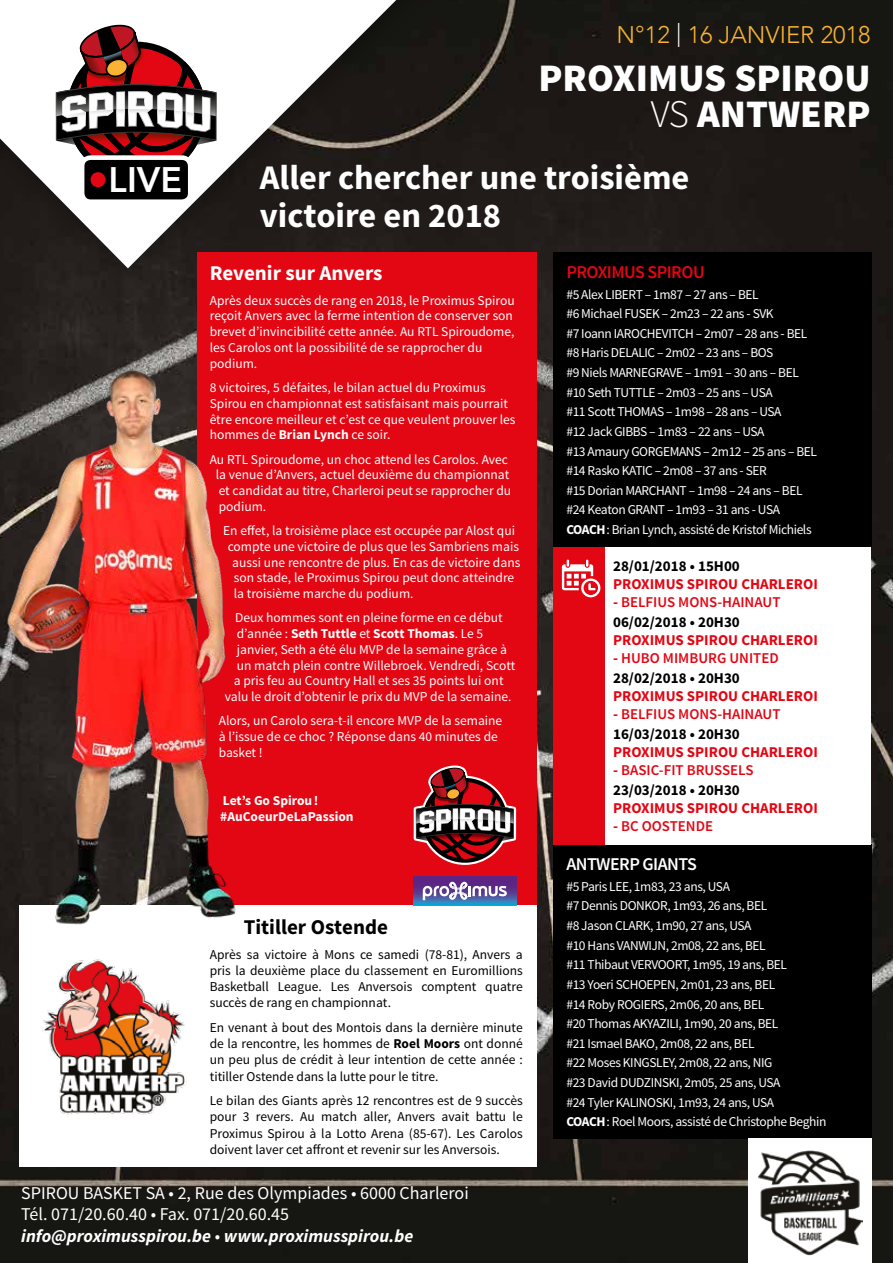
<style>
.page{position:relative;width:893px;height:1263px;background:#fff}
.page>*{position:absolute;margin:0;border:0;box-sizing:border-box;transform-origin:0 0}
.t1{font:900 39px/36px "Source Sans Pro";color:#fff;text-align:right}
.t2{font:800 35.4px "Avenir";color:#fff}
.t3{font:700 34.5px/37.5px "Source Sans Pro";color:#fff}
.t4{font:300 24px "Avenir";color:#f9b234}
.t5{font:700 21px "Source Sans Pro";color:#fff}
.t6{font:700 21px "Source Sans Pro";color:#000}
.t7{font:18px/21.6px "Source Sans Pro";color:#fff}
.t8{font:600 18px "Source Sans Pro";letter-spacing:-.03em;color:#e30613}
.t9{font:600 18px "Source Sans Pro";letter-spacing:-.03em;color:#fff}
.t10{font:600 15px/20.1px "Source Sans Pro";color:#e30613}
.t11{font:700 15px "Source Sans Pro";color:#e30613}
.t12{font:700 15px "Source Sans Pro";color:#000}
.t13{font:13.5px/15.8px "Source Sans Pro";letter-spacing:-.005em;color:#fff}
.t14{font:13.5px/19.6px "Source Sans Pro";letter-spacing:-.03em;color:#fff}
.t15{font:13.5px/16.2px "Source Sans Pro";color:#000;text-align:justify}
.t16{font:700 13.5px/15.8px "Source Sans Pro";color:#fff}
.s1{color:#fff}
.s2{font-weight:300}
.s3{font-weight:700}
.s4{font-weight:400}
.s5{font-weight:700;color:#000}
.s6{font-weight:700;font-style:italic}
</style>
<div class="page">
<img style="left:0;top:0;width:893px;height:1263px">
<div style="left:197px;top:252px;width:340px;height:653px;background:#e30613"></div>
<div style="left:19px;top:905px;width:518px;height:261px;background:#fff"></div>
<div style="left:554px;top:252px;width:318px;height:295px;background:#000"></div>
<div style="left:554px;top:844px;width:318px;height:295px;background:#000"></div>
<div style="left:554px;top:547px;width:317px;height:297px;background:#fff"></div>
<div style="left:554px;top:547px;width:51px;height:297px;background:#e30613"></div>
<svg style="left:562px;top:560px;width:38px;height:37px"></svg>
<div style="left:748px;top:1138px;width:124px;height:125px;background:#fff"></div>
<img style="left:758px;top:1150px;width:105px;height:105px">
<div style="left:0;top:0;width:494px;height:293px;background:#000;opacity:.25"></div>
<svg style="left:0;top:0;width:396px;height:268px"></svg>
<svg style="left:414px;top:765px;width:102px;height:100px"></svg>
<svg style="left:414px;top:877px;width:102px;height:28px"></svg>
<svg style="left:423px;top:882px;width:84px;height:18px;background:#9485b9"></svg>
<div style="left:82px;top:158px;width:108px;height:44px;background:#000;border-radius:9px"></div>
<div style="left:80px;top:155px;width:113px;height:49px;border:5px solid #fff;border-radius:9px"></div>
<svg style="left:52px;top:21px;width:168px;height:167px"></svg>
<img style="left:42px;top:959px;width:144px;height:156px">
<img style="left:0;top:348px;width:236px;height:593px">
<h3 class="t4" style="left:617px;top:20px;width:256px">N°12 <span class="s1">|</span> 16 JANVIER 2018</h3>
<h2 class="t2" style="left:109px;top:152px;width:75px">LIVE</h2>
<h1 class="t1" style="left:538px;top:61px;width:334px">PROXIMUS SPIROU<br><span class="s2">VS</span> ANTWERP</h1>
<h3 class="t3" style="left:260px;top:160px;width:431px">Aller chercher une troisième victoire en 2018</h3>
<h3 class="t5" style="left:210px;top:260px;width:174px">Revenir sur Anvers</h3>
<p class="t13" style="left:210px;top:293px;width:306px">Après deux succès de rang en 2018, le Proximus Spirou reçoit Anvers avec la ferme intention de conserver son brevet d’invincibilité cette année. Au RTL Spiroudome, les Carolos ont la possibilité de se rapprocher du podium.</p>
<p class="t13" style="left:210px;top:380px;width:307px">8 victoires, 5 défaites, le bilan actuel du Proximus Spirou en championnat est satisfaisant mais pourrait être encore meilleur et c’est ce que veulent prouver les hommes de <span class="s3">Brian Lynch</span> ce soir.</p>
<p class="t13" style="left:216px;top:451px;width:297px;text-indent:-6px">Au RTL Spiroudome, un choc attend les Carolos. Avec la venue d’Anvers, actuel deuxième du championnat et candidat au titre, Charleroi peut se rapprocher du podium.</p>
<p class="t13" style="left:223px;top:523px;width:293px">En effet, la troisième place est occupée par Alost qui</p>
<p class="t13" style="left:228px;top:539px;width:293px">compte une victoire de plus que les Sambriens mais</p>
<p class="t13" style="left:232px;top:554px;width:290px">aussi une rencontre de plus. En cas de victoire dans</p>
<p class="t13" style="left:234px;top:570px;width:282px">son stade, le Proximus Spirou peut donc atteindre</p>
<p class="t13" style="left:234px;top:586px;width:181px">la troisième marche du podium.</p>
<p class="t13" style="left:235px;top:610px;width:269px">Deux hommes sont en pleine forme en ce début</p>
<p class="t16" style="left:237px;top:626px;width:248px"><span class="s4">d’année :</span> Seth Tuttle <span class="s4">et</span> Scott Thomas<span class="s4">. Le 5</span></p>
<p class="t13" style="left:237px;top:642px;width:272px">janvier, Seth a été élu MVP de la semaine grâce à</p>
<p class="t13" style="left:237px;top:657px;width:280px">un match plein contre Willebroek. Vendredi, Scott</p>
<p class="t13" style="left:234px;top:673px;width:271px">a pris feu au Country Hall et ses 35 points lui ont</p>
<p class="t13" style="left:225px;top:689px;width:288px">valu le droit d’obtenir le prix du MVP de la semaine.</p>
<p class="t13" style="left:219px;top:713px;width:285px">Alors, un Carolo sera-t-il encore MVP de la semaine à l’issue de ce choc ? Réponse dans 40 minutes de basket !</p>
<p class="t16" style="left:220px;top:793px;width:135px">Let’s Go Spirou! #AuCoeurDeLaPassion</p>
<h3 class="t6" style="left:244px;top:913px;width:146px">Titiller Ostende</h3>
<p class="t15" style="left:210px;top:946px;width:314px">Après sa victoire à Mons ce samedi (78-81), Anvers a pris la deuxième place du classement en Euromillions Basketball League. Les Anversois comptent quatre succès de rang en championnat.</p>
<p class="t15" style="left:210px;top:1019px;width:315px">En venant à bout des Montois dans la dernière minute de la rencontre, les hommes de <span class="s3">Roel Moors</span> ont donné un peu plus de crédit à leur intention de cette année : titiller Ostende dans la lutte pour le titre.</p>
<p class="t15" style="left:210px;top:1093px;width:314px">Le bilan des Giants après 12 rencontres est de 9 succès pour 3 revers. Au match aller, Anvers avait battu le Proximus Spirou à la Lotto Arena (85-67). Les Carolos doivent laver cet affront et revenir sur les Anversois.</p>
<h3 class="t8" style="left:566px;top:261px;width:140px">PROXIMUS SPIROU</h3>
<p class="t14" style="left:566px;top:285px;width:252px">#5 Alex LIBERT – 1m87 – 27 ans – BEL<br>#6 Michael FUSEK – 2m23 – 22 ans - SVK<br>#7 Ioann IAROCHEVITCH – 2m07 – 28 ans - BEL #8 Haris DELALIC – 2m02 – 23 ans – BOS<br>#9 Niels MARNEGRAVE – 1m91 – 30 ans – BEL #10 Seth TUTTLE – 2m03 – 25 ans – USA<br>#11 Scott THOMAS – 1m98 – 28 ans – USA<br>#12 Jack GIBBS – 1m83 – 22 ans – USA<br>#13 Amaury GORGEMANS – 2m12 – 25 ans – BEL #14 Rasko KATIC – 2m08 – 37 ans - SER<br>#15 Dorian MARCHANT – 1m98 – 24 ans – BEL #24 Keaton GRANT – 1m93 – 31 ans - USA <span class="s3">COACH</span>: Brian Lynch, assisté de Kristof Michiels</p>
<p class="t12" style="left:613px;top:556px;width:128px">28/01/2018 • 15H00</p>
<p class="t11" style="left:613px;top:574px;width:206px">PROXIMUS SPIROU CHARLEROI</p>
<p class="t10" style="left:613px;top:592px;width:169px"><span class="s3">-</span> BELFIUS MONS-HAINAUT<br><span class="s5">06/02/2018 • 20H30</span></p>
<p class="t11" style="left:613px;top:630px;width:206px">PROXIMUS SPIROU CHARLEROI</p>
<p class="t10" style="left:613px;top:648px;width:167px"><span class="s3">-</span> HUBO MIMBURG UNITED<br><span class="s5">28/02/2018 • 20H30</span></p>
<p class="t11" style="left:613px;top:686px;width:206px">PROXIMUS SPIROU CHARLEROI</p>
<p class="t10" style="left:613px;top:704px;width:169px"><span class="s3">-</span> BELFIUS MONS-HAINAUT<br><span class="s5">16/03/2018 • 20H30</span></p>
<p class="t11" style="left:613px;top:743px;width:206px">PROXIMUS SPIROU CHARLEROI</p>
<p class="t10" style="left:613px;top:761px;width:142px"><span class="s3">-</span> BASIC-FIT BRUSSELS<br><span class="s5">23/03/2018 • 20H30</span></p>
<p class="t11" style="left:613px;top:799px;width:206px">PROXIMUS SPIROU CHARLEROI</p>
<p class="t10" style="left:613px;top:817px;width:101px"><span class="s3">-</span> BC OOSTENDE</p>
<h3 class="t9" style="left:566px;top:853px;width:132px">ANTWERP GIANTS</h3>
<p class="t14" style="left:566px;top:877px;width:262px">#5 Paris LEE, 1m83, 23 ans, USA<br>#7 Dennis DONKOR, 1m93, 26 ans, BEL<br>#8 Jason CLARK, 1m90, 27 ans, USA<br>#10 Hans VANWIJN, 2m08, 22 ans, BEL<br>#11 Thibaut VERVOORT, 1m95, 19 ans, BEL<br>#13 Yoeri SCHOEPEN, 2m01, 23 ans, BEL<br>#14 Roby ROGIERS, 2m06, 20 ans, BEL<br>#20 Thomas AKYAZILI, 1m90, 20 ans, BEL<br>#21 Ismael BAKO, 2m08, 22 ans, BEL<br>#22 Moses KINGSLEY, 2m08, 22 ans, NIG<br>#23 David DUDZINSKI, 2m05, 25 ans, USA<br>#24 Tyler KALINOSKI, 1m93, 24 ans, USA<br><span class="s3">COACH</span>: Roel Moors, assisté de Christophe Beghin</p>
<h3 class="t7" style="left:21px;top:1182px;width:449px">SPIROU BASKET SA • 2, Rue des Olympiades • 6000 Charleroi<br>Tél. 071/20.60.40 • Fax. 071/20.60.45 <span class="s6">info@proximusspirou.be</span> • <span class="s6">www.proximusspirou.be</span></h3>
</div>
